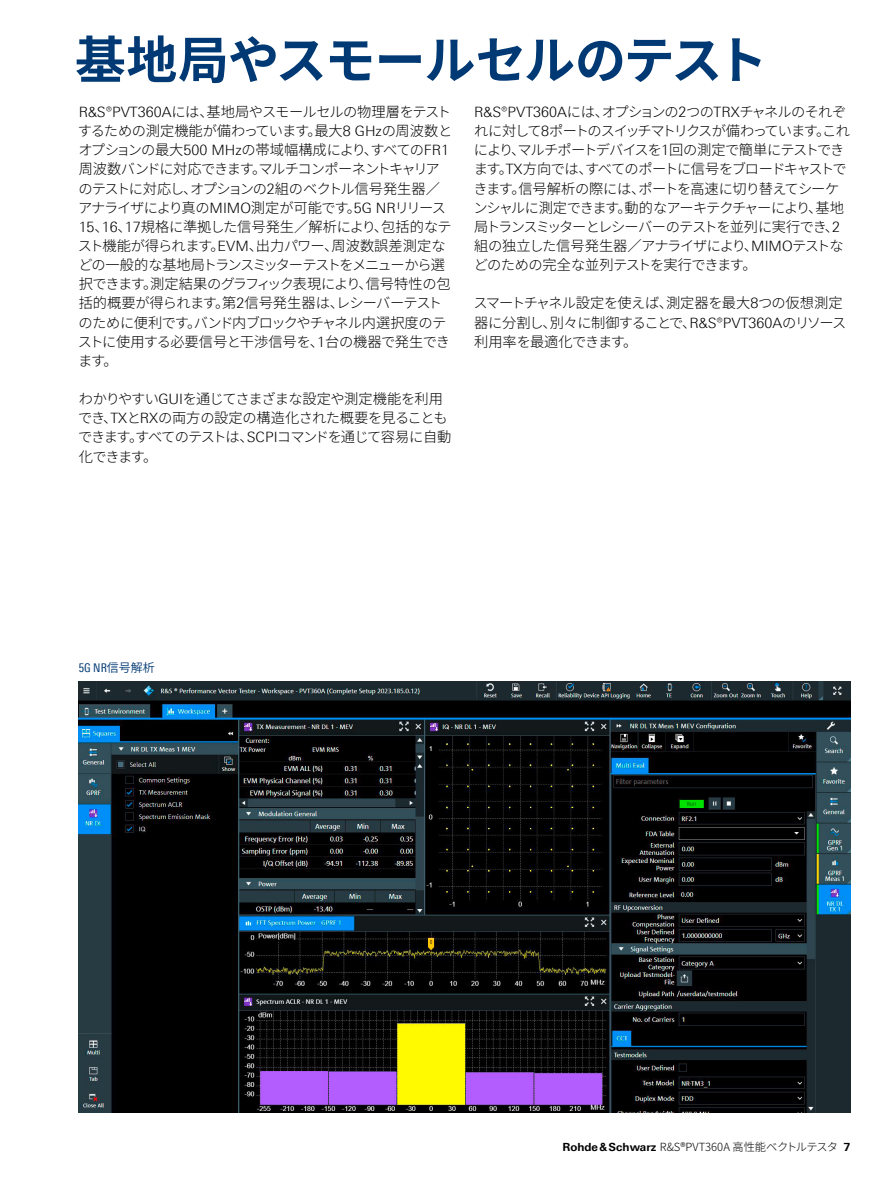
<style>
.page{position:relative;width:893px;height:1191px;background:#fff}
.page>*{position:absolute;margin:0;border:0;box-sizing:border-box;transform-origin:0 0}
.Seiten_Headline_34Pt_blau_IVZ{font:700 51px "Source Han Sans";letter-spacing:-.02em;color:#003973}
.Haupttext_ohne_Abstand{font:300 14.25px/19.2px "Source Han Sans";letter-spacing:-.035em;color:#000}
.Haupttext{font:300 14.25px/19.2px "Source Han Sans";letter-spacing:-.065em;color:#000}
.Haupttext-2{font:300 14.25px/19.2px "Source Han Sans";letter-spacing:-.04em;color:#000}
.Bildunterschrift{font:12px "Linotype Univers 420 Cn";color:#003973}
.t1{font:300 11.25px "Source Han Sans";color:#000}
.s1{font-family:"Linotype Univers 330"}
.s2{font-family:"Source Han Sans"}
.s3{font-family:"Linotype Univers 630";font-weight:700}
</style>
<div class="page">
<img style="left:79px;top:681px;width:771px;height:431px">
<p class="Seiten_Headline_34Pt_blau_IVZ" style="left:75px;top:31px;width:694px">基地局やスモールセルのテスト</p>
<p class="Haupttext" style="left:473px;top:102px;width:378px"><span class="s1">R&amp;S®PVT360A</span>には、オプションの<span class="s1">2</span>つの<span class="s1">TRX</span>チャネルのそれぞれに対して<span class="s1">8</span>ポートのスイッチマトリクスが備わっています。これにより、マルチポートデバイスを<span class="s1">1</span>回の測定で簡単にテストできます。<span class="s1">TX</span>方向では、すべてのポートに信号をブロードキャストできます。信号解析の際には、ポートを高速に切り替えてシーケンシャルに測定できます。動的なアーキテクチャーにより、基地局トランスミッターとレシーバーのテストを並列に実行でき、<span class="s1">2</span>組の独立した信号発生器／アナライザにより、<span class="s1">MIMO</span>テストなどのための完全な並列テストを実行できます。</p>
<p class="Haupttext-2" style="left:473px;top:294px;width:375px">スマートチャネル設定を使えば、測定器を最大<span class="s1">8</span>つの仮想測定器に分割し、別々に制御することで、<span class="s1">R&amp;S®PVT360A</span>のリソース利用率を最適化できます。</p>
<p class="Haupttext_ohne_Abstand" style="left:78px;top:102px;width:376px"><span class="s1">R&amp;S®PVT360A</span>には、基地局やスモールセルの物理層をテストするための測定機能が備わっています。最大<span class="s1">8 GHz</span>の周波数とオプションの最大<span class="s1">500 MHz</span>の帯域幅構成により、すべての<span class="s1">FR1</span>周波数バンドに対応できます。マルチコンポーネントキャリアのテストに対応し、オプションの<span class="s1">2</span>組のベクトル信号発生器／アナライザにより真の<span class="s1">MIMO</span>測定が可能です。<span class="s1">5G NR</span>リリース<br><span class="s1">15</span>、<span class="s1">16</span>、<span class="s1">17</span>規格に準拠した信号発生／解析により、包括的なテスト機能が得られます。<span class="s1">EVM</span>、出力パワー、周波数誤差測定などの一般的な基地局トランスミッターテストをメニューから選択できます。測定結果のグラフィック表現により、信号特性の包括的概要が得られます。第<span class="s1">2</span>信号発生器は、レシーバーテストのために便利です。バンド内ブロックやチャネル内選択度のテストに使用する必要信号と干渉信号を、<span class="s1">1</span>台の機器で発生できます。</p>
<p class="Haupttext" style="left:78px;top:389px;width:375px">わかりやすい<span class="s1">GUI</span>を通じてさまざまな設定や測定機能を利用でき、<span class="s1">TX</span>と<span class="s1">RX</span>の両方の設定の構造化された概要を見ることもできます。すべてのテストは、<span class="s1">SCPI</span>コマンドを通じて容易に自動化できます。</p>
<p class="Bildunterschrift" style="left:79px;top:661px;width:78px">5G NR<span class="s2">信号解析</span></p>
<p class="t1" style="left:562px;top:1140px;width:290px"><span class="s3">Rohde&amp;Schwarz</span> R&amp;S®PVT360A 高性能ベクトルテスタ <span class="s3">7</span></p>
</div>
